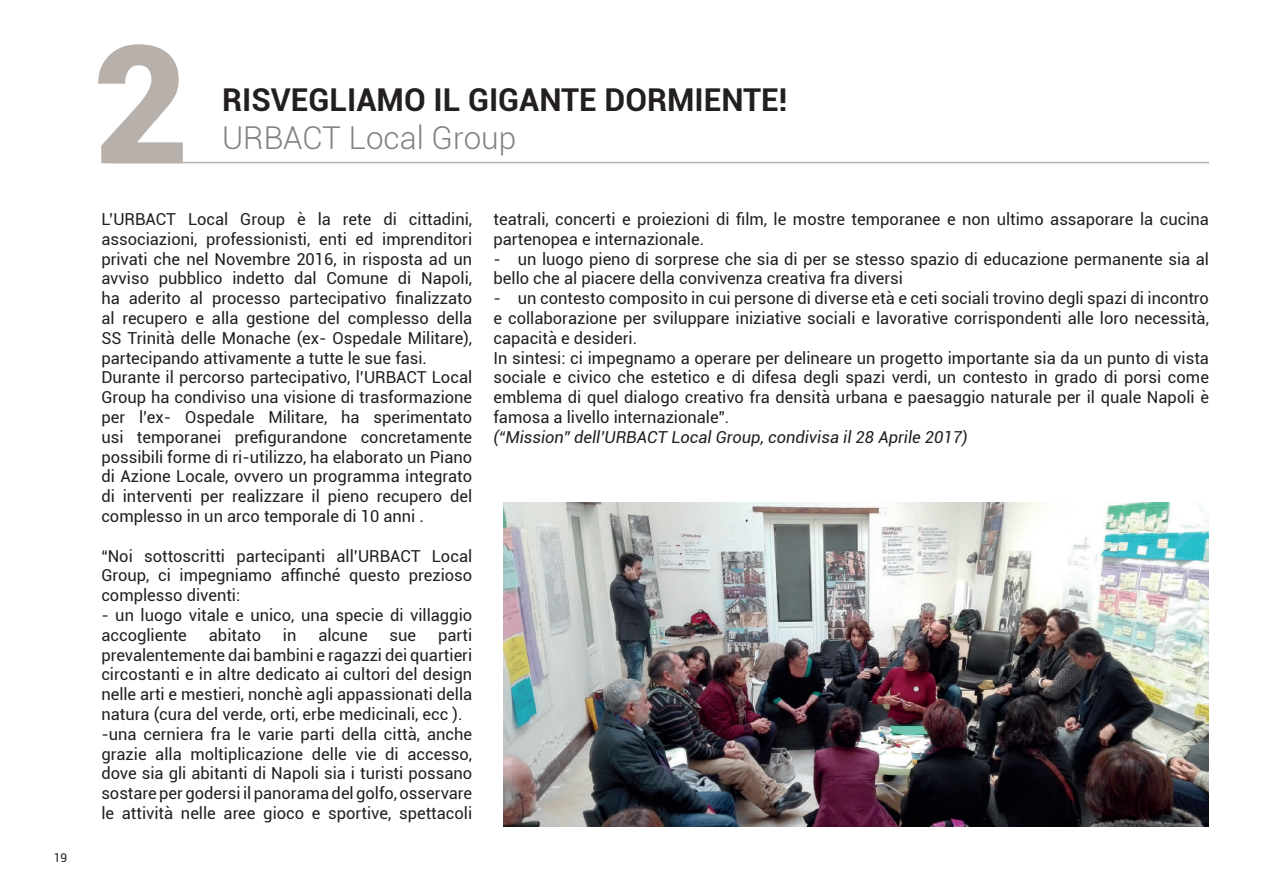
<style>
.page{position:relative;width:1263px;height:893px;background:#fff}
.page>*{position:absolute;margin:0;border:0;box-sizing:border-box;transform-origin:0 0}
.t1{font:900 165px "Roboto";color:#b8b0aa}
.t2{font:700 31.5px "Roboto";color:#231f20}
.t3{font:300 31.5px "Roboto";color:#808285}
.t4{font:16.5px/19.8px "Roboto";color:#231f20}
.t5{font:italic 16.5px "Roboto";color:#231f20}
.t6{font:12px "Roboto";color:#231f20}
</style>
<div class="page">
<img style="left:503px;top:503px;width:706px;height:323px">
<hr style="left:111px;top:162px;width:1098px;height:1px;background:#b8b0aa">
<p class="t6" style="left:54px;top:850px;width:15px">19</p>
<h1 class="t1" style="left:93px;top:-12px;width:97px">2</h1>
<h2 class="t2" style="left:222px;top:78px;width:567px">RISVEGLIAMO IL GIGANTE DORMIENTE!</h2>
<h2 class="t3" style="left:222px;top:116px;width:296px">URBACT Local Group</h2>
<p class="t4" style="left:101px;top:209px;width:372px">L’URBACT Local Group è la rete di cittadini, associazioni, professionisti, enti ed imprenditori privati che nel Novembre 2016, in risposta ad un avviso pubblico indetto dal Comune di Napoli, ha aderito al processo partecipativo finalizzato al recupero e alla gestione del complesso della SS Trinità delle Monache (ex- Ospedale Militare), partecipando attivamente a tutte le sue fasi.<br>Durante il percorso partecipativo, l’URBACT Local Group ha condiviso una visione di trasformazione per l’ex- Ospedale Militare, ha sperimentato usi temporanei prefigurandone concretamente possibili forme di ri-utilizzo, ha elaborato un Piano di Azione Locale, ovvero un programma integrato di interventi per realizzare il pieno recupero del complesso in un arco temporale di 10 anni .</p>
<p class="t4" style="left:101px;top:545px;width:372px;text-align:justify">“Noi sottoscritti partecipanti all’URBACT Local Group, ci impegniamo affinché questo prezioso complesso diventi:</p>
<p class="t4" style="left:101px;top:605px;width:372px">- un luogo vitale e unico, una specie di villaggio accogliente</p>
<p class="t4" style="left:101px;top:624px;width:372px;text-indent:337px">parti prevalentemente dai bambini e ragazzi dei quartieri circostanti e in altre dedicato ai cultori del design nelle arti e mestieri, nonchè agli appassionati della natura (cura del verde, orti, erbe medicinali, ecc ). -una cerniera fra le varie parti della città, anche grazie alla moltiplicazione delle vie di accesso, dove sia gli abitanti di Napoli sia i turisti possano sostare per godersi il panorama del golfo, osservare le attività nelle aree gioco e sportive, spettacoli</p>
<p class="t4" style="left:209px;top:624px;width:54px">abitato</p>
<p class="t4" style="left:283px;top:624px;width:15px">in</p>
<p class="t4" style="left:318px;top:624px;width:51px">alcune</p>
<p class="t4" style="left:390px;top:624px;width:28px">sue</p>
<p class="t4" style="left:493px;top:209px;width:717px">teatrali, concerti e proiezioni di film, le mostre temporanee e non ultimo assaporare la cucina partenopea e internazionale.</p>
<p class="t4" style="left:493px;top:248px;width:717px">- un luogo pieno di sorprese che sia di per se stesso spazio di educazione permanente sia al bello che al piacere della convivenza creativa fra diversi</p>
<p class="t4" style="left:493px;top:288px;width:717px">- un contesto composito in cui persone di diverse età e ceti sociali trovino degli spazi di incontro e collaborazione per sviluppare iniziative sociali e lavorative corrispondenti alle loro necessità, capacità e desideri.<br>In sintesi: ci impegnamo a operare per delineare un progetto importante sia da un punto di vista sociale e civico che estetico e di difesa degli spazi verdi, un contesto in grado di porsi come emblema di quel dialogo creativo fra densità urbana e paesaggio naturale per il quale Napoli è famosa a livello internazionale”.</p>
<p class="t5" style="left:493px;top:425px;width:476px">(“Mission” dell’URBACT Local Group, condivisa il 28 Aprile 2017)</p>
</div>
